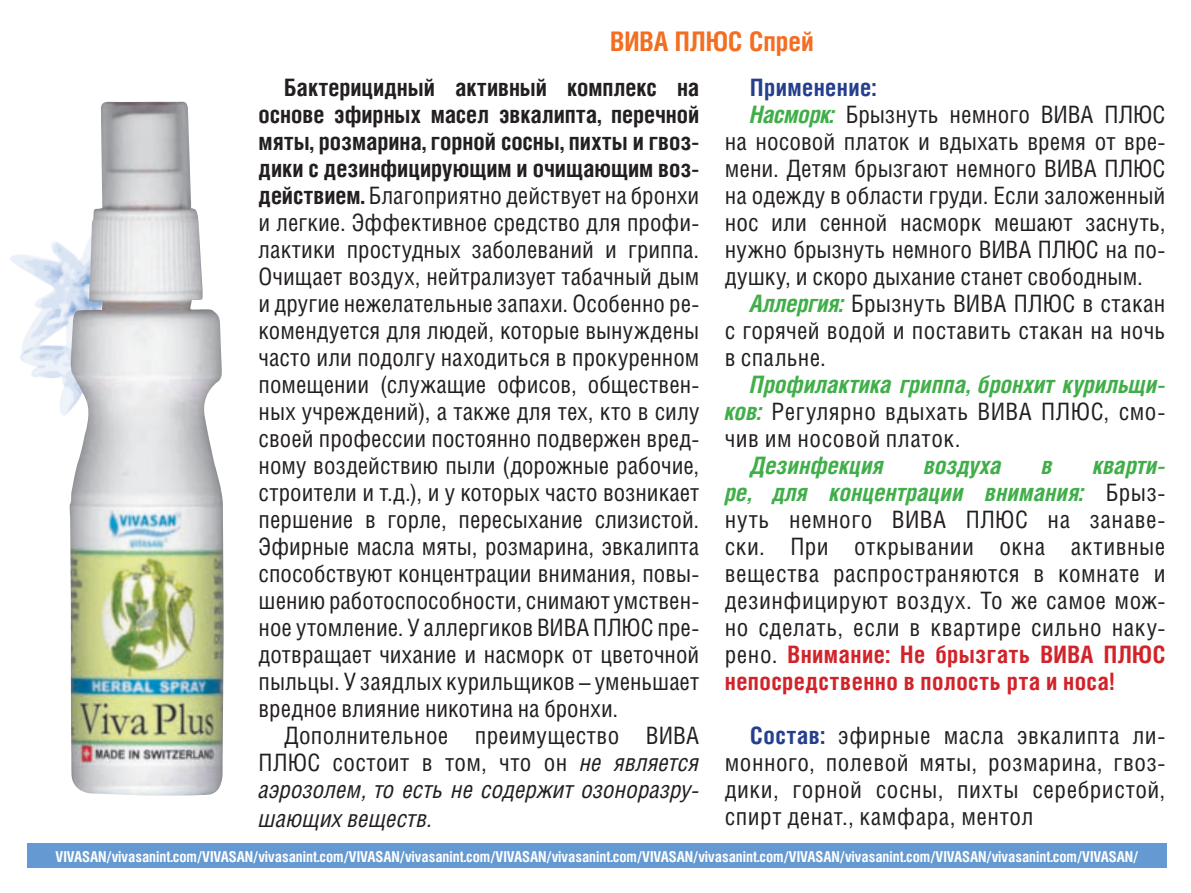
<style>
.page{position:relative;width:1191px;height:893px;background:#fff}
.page>*{position:absolute;margin:0;border:0;box-sizing:border-box;transform-origin:0 0}
.t1{font:700 27px "Helios Cond C";color:#f36e21}
.t2{font:24px/27px "Helios Cond C";letter-spacing:.01em;color:#231f20;text-align:justify}
.t3{font:italic 24px/27.6px "Helios Cond C";color:#231f20;text-align:justify}
.t4{font:italic 700 24px "Helios Cond C";letter-spacing:.005em;color:#40ae49}
.t5{font:700 24px "Helios Cond C";letter-spacing:.015em;color:#253f8e}
.t6{font:700 15px "Helios Cond C";color:#fff}
.s1{font-weight:700}
.s2{font-style:normal}
.s3{font-weight:700;font-style:italic;color:#40ae49}
.s4{font-weight:700;color:#d1232a}
.s5{font-weight:700;color:#253f8e}
</style>
<div class="page">
<img style="left:10px;top:241px;width:59px;height:174px">
<img style="left:69px;top:102px;width:155px;height:694px">
<div style="left:27px;top:843px;width:1140px;height:24px;background:#6599d1"></div>
<p class="t1" style="left:610px;top:25px;width:205px">ВИВА ПЛЮС Спрей</p>
<p class="t2" style="left:259px;top:73px;width:442px;text-indent:26px"><span class="s1">Бактерицидный активный комплекс на основе эфирных масел эвкалипта, перечной мяты, розмарина, горной сосны, пихты и гвоз&shy;дики с дезинфицирующим и очищающим воз&shy;действием.</span> Благоприятно действует на бронхи и легкие. Эффективное средство для профи&shy;лактики простудных заболеваний и гриппа.<br>Очищает воздух, нейтрализует табачный дым и другие нежелательные запахи. Особенно ре&shy;комендуется для людей, которые вынуждены часто или подолгу находиться в прокуренном помещении (служащие офисов, обществен&shy;ных учреждений), а также для тех, кто в силу своей профессии постоянно подвержен вред&shy;ному воздействию пыли (дорожные рабочие, строители и т.д.), и у которых часто возникает першение в горле, пересыхание слизистой.<br>Эфирные масла мяты, розмарина, эвкалипта способствуют концентрации внимания, повы&shy;шению работоспособности, снимают умствен&shy;ное утомление. У аллергиков ВИВА ПЛЮС пре&shy;дотвращает чихание и насморк от цветочной пыльцы. У заядлых курильщиков – уменьшает вредное влияние никотина на бронхи.</p>
<p class="t3" style="left:259px;top:721px;width:442px;text-indent:26px"><span class="s2">Дополнительное преимущество ВИВА ПЛЮС состоит в том, что он</span> не является аэрозолем, то есть не содержит озоноразру&shy;шающих веществ.</p>
<p class="t5" style="left:750px;top:73px;width:127px">Применение:</p>
<p class="t2" style="left:750px;top:100px;width:416px"><span class="s3">Насморк:</span> Брызнуть немного ВИВА ПЛЮС</p>
<p class="t2" style="left:725px;top:127px;width:442px">на носовой платок и вдыхать время от вре-</p>
<p class="t2" style="left:725px;top:154px;width:442px">мени. Детям брызгают немного ВИВА ПЛЮС</p>
<p class="t2" style="left:725px;top:181px;width:442px">на одежду в области груди. Если заложенный</p>
<p class="t2" style="left:725px;top:208px;width:442px">нос или сенной насморк мешают заснуть,</p>
<p class="t2" style="left:725px;top:235px;width:442px">нужно брызнуть немного ВИВА ПЛЮС на по-</p>
<p class="t2" style="left:725px;top:262px;width:419px">душку, и скоро дыхание станет свободным.</p>
<p class="t2" style="left:750px;top:289px;width:416px"><span class="s3">Аллергия:</span> Брызнуть ВИВА ПЛЮС в стакан</p>
<p class="t2" style="left:725px;top:316px;width:442px">с горячей водой и поставить стакан на ночь</p>
<p class="t2" style="left:725px;top:343px;width:103px">в спальне.</p>
<p class="t2" style="left:725px;top:370px;width:442px;text-indent:26px"><span class="s3">Профилактика гриппа, бронхит курильщи&shy;ков:</span> Регулярно вдыхать ВИВА ПЛЮС, смо&shy;чив им носовой платок.</p>
<p class="t4" style="left:750px;top:451px;width:135px">Дезинфекция</p>
<p class="t4" style="left:924px;top:451px;width:79px">воздуха</p>
<p class="t4" style="left:1041px;top:451px;width:13px">в</p>
<p class="t2" style="left:725px;top:451px;width:442px;text-indent:368px"><span class="s3">кварти&shy;ре, для концентрации внимания:</span> Брыз&shy;нуть немного ВИВА ПЛЮС на занаве&shy;ски. При открывании окна активные вещества распространяются в комнате и дезинфицируют воздух. То же самое мож&shy;но сделать, если в квартире сильно наку&shy;рено. <span class="s4">Внимание: Не брызгать ВИВА ПЛЮС непосредственно в полость рта и носа!</span></p>
<p class="t2" style="left:725px;top:721px;width:442px;text-indent:26px"><span class="s5">Состав:</span> эфирные масла эвкалипта ли&shy;монного, полевой мяты, розмарина, гвоз&shy;дики, горной сосны, пихты серебристой, спирт денат., камфара, ментол</p>
<p class="t6" style="left:56px;top:847px;width:1084px">VIVASAN/vivasanint.com/VIVASAN/vivasanint.com/VIVASAN/vivasanint.com/VIVASAN/vivasanint.com/VIVASAN/vivasanint.com/VIVASAN/vivasanint.com/VIVASAN/vivasanint.com/VIVASAN/</p>
</div>
